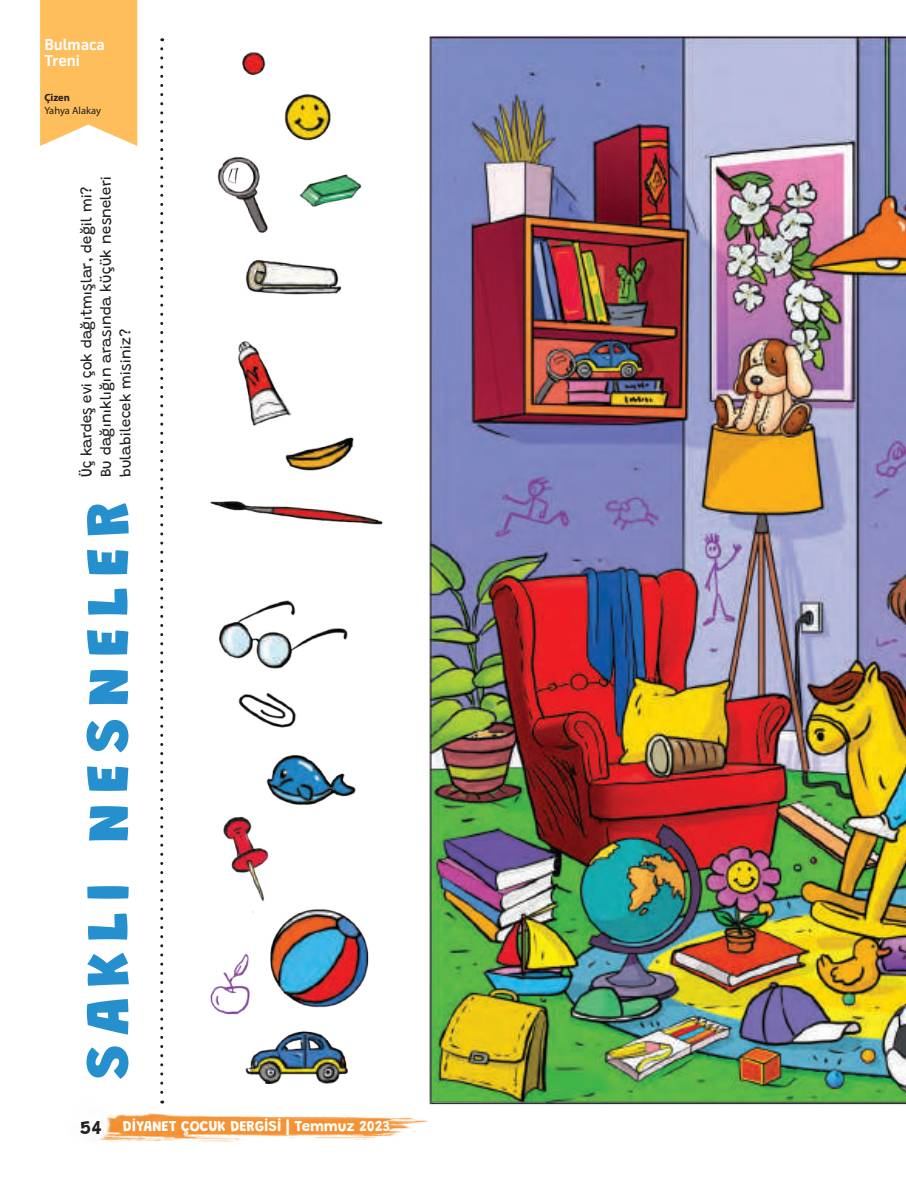
<style>
.page{position:relative;width:906px;height:1195px;background:#fff}
.page>*{position:absolute;margin:0;border:0;box-sizing:border-box;transform-origin:0 0}
.t1{font:900 61.35px "Grandstander";letter-spacing:.175em;color:#2690cf}
.t2{font:100 15px/19.5px "Grandstander";color:#231f20}
.t3{font:100 15px "Grandstander";color:#fff}
.t4{font:700 15px/16.5px "Telenor";color:#fff}
.t5{font:10.5px "Myriad Pro";letter-spacing:-.005em;color:#231f20}
.t6{font:700 10.5px "Myriad Pro";color:#231f20}
.s1{font-size:19.5px;color:#231f20}
</style>
<div class="page">
<img style="left:210px;top:35px;width:696px;height:1070px">
<img style="left:98px;top:1100px;width:408px;height:42px">
<svg style="left:40px;top:0;width:97px;height:146px;background:#fdc267"></svg>
<svg style="left:160px;top:49px;width:3px;height:1054px"></svg>
<p class="t4" style="left:44px;top:37px;width:62px">Bulmaca<br>Treni</p>
<p class="t6" style="left:44px;top:92px;width:27px">Çizen</p>
<p class="t5" style="left:44px;top:104px;width:58px">Yahya Alakay</p>
<p class="t2" style="left:76px;top:477px;width:304px;rotate:-90deg">Üç kardeş evi çok dağıtmışlar, değil mi?<br>Bu dağınıklığın arasında küçük nesneleri bulabilecek misiniz?</p>
<h1 class="t1" style="left:61px;top:1079px;width:578px;rotate:-90deg">SAKLI NESNELER</h1>
<p class="t3" style="left:80px;top:1114px;width:311px"><span class="s1">54</span> DİYANET ÇOCUK DERGİSİ | Temmuz 2023</p>
</div>
